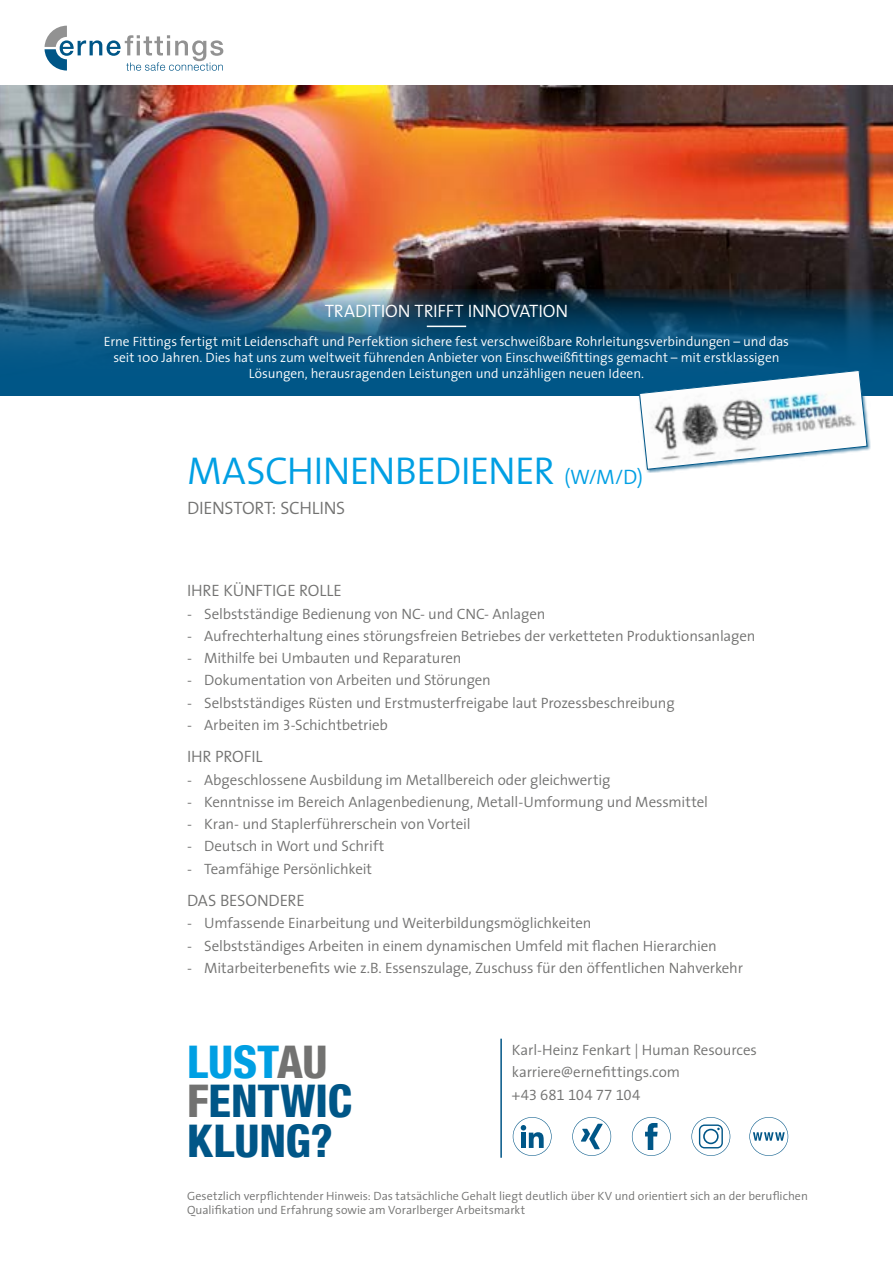
<style>
.page{position:relative;width:893px;height:1263px;background:#fff}
.page>*{position:absolute;margin:0;border:0;box-sizing:border-box;transform-origin:0 0}
.t1{font:800 condensed 45px/39px "Helvetica Neue LT";color:#005687}
.t2{font:300 39px "The Sans";letter-spacing:-.02em;color:#009fe3}
.t3{font:300 18px "The Sans";letter-spacing:-.01em;color:#fff}
.t4{font:300 18px "The Sans";letter-spacing:-.015em;color:#727271}
.t5{font:300 16.5px "The Sans";letter-spacing:-.01em;color:#727271}
.t6{font:300 15px/22.2px "The Sans";letter-spacing:-.01em;color:#727271}
.t7{font:15px "The Sans Semi Light Expert";letter-spacing:-.01em;color:#727271}
.t8{font:300 13.5px/16.2px "The Sans";letter-spacing:-.005em;color:#fff;text-align:center}
.t9{font:300 12px/14.4px "The Sans";color:#727271}
.s1{font-size:21px}
.s2{font-family:"The Sans Semi Light Caps";font-weight:400}
.s3{font-family:"The Sans";font-weight:300}
.s4{color:#009fe3}
.s5{color:#727271}
</style>
<div class="page">
<img style="left:0;top:85px;width:893px;height:204px">
<svg style="left:0;top:289px;width:893px;height:106px;background:#124e72"></svg>
<hr style="left:427px;top:326px;width:39px;height:1px;background:#fff">
<hr style="left:500px;top:1039px;width:2px;height:119px;background:#005687">
<svg style="left:45px;top:26px;width:178px;height:45px"></svg>
<div style="left:638px;top:369px;width:233px;height:104px;background:#005687;opacity:.68"></div>
<svg style="left:639px;top:370px;width:228px;height:100px"></svg>
<svg style="left:513px;top:1117px;width:39px;height:39px"></svg>
<svg style="left:572px;top:1117px;width:39px;height:39px"></svg>
<svg style="left:632px;top:1117px;width:39px;height:39px"></svg>
<svg style="left:691px;top:1117px;width:39px;height:39px"></svg>
<svg style="left:749px;top:1117px;width:39px;height:39px"></svg>
<p class="t3" style="left:325px;top:299px;width:245px">TRADITION TRIFFT INNOVATION</p>
<p class="t8" style="left:104px;top:333px;width:687px">Erne Fittings fertigt mit Leidenschaft und Perfektion sichere fest verschweißbare Rohrleitungsverbindungen – und das seit 100 Jahren. Dies hat uns zum weltweit führenden Anbieter von Einschweißfittings gemacht – mit erstklassigen<br>Lösungen, herausragenden Leistungen und unzähligen neuen Ideen.</p>
<h2 class="t2" style="left:187px;top:446px;width:457px">MASCHINENBEDIENER <span class="s1">(W/M/D)</span></h2>
<p class="t4" style="left:187px;top:496px;width:160px">DIENSTORT: SCHLINS</p>
<p class="t5" style="left:187px;top:580px;width:156px">IHRE KÜNFTIGE ROLLE</p>
<p class="t6" style="left:187px;top:602px;width:360px">- Selbstständige Bedienung von NC- und CNC- Anlagen</p>
<p class="t6" style="left:187px;top:625px;width:570px">- Aufrechterhaltung eines störungsfreien Betriebes der verketteten Produktionsanlagen</p>
<p class="t6" style="left:187px;top:647px;width:276px">- Mithilfe bei Umbauten und Reparaturen</p>
<p class="t6" style="left:187px;top:669px;width:305px">- Dokumentation von Arbeiten und Störungen</p>
<p class="t6" style="left:187px;top:691px;width:489px">- Selbstständiges Rüsten und Erstmusterfreigabe laut Prozessbeschreibung</p>
<p class="t6" style="left:187px;top:714px;width:202px">- Arbeiten im <span class="s2">3</span>-Schichtbetrieb</p>
<p class="t5" style="left:187px;top:746px;width:77px">IHR PROFIL</p>
<p class="t6" style="left:187px;top:769px;width:425px">- Abgeschlossene Ausbildung im Metallbereich oder gleichwertig</p>
<p class="t6" style="left:187px;top:791px;width:523px">- Kenntnisse im Bereich Anlagenbedienung, Metall-Umformung und Messmittel</p>
<p class="t6" style="left:187px;top:813px;width:285px">- Kran- und Staplerführerschein von Vorteil</p>
<p class="t6" style="left:187px;top:835px;width:199px">- Deutsch in Wort und Schrift</p>
<p class="t6" style="left:187px;top:857px;width:187px">- Teamfähige Persönlichkeit</p>
<p class="t5" style="left:187px;top:890px;width:119px">DAS BESONDERE</p>
<p class="t6" style="left:187px;top:912px;width:406px">- Umfassende Einarbeitung und Weiterbildungsmöglichkeiten</p>
<p class="t6" style="left:187px;top:935px;width:531px">- Selbstständiges Arbeiten in einem dynamischen Umfeld mit flachen Hierarchien</p>
<p class="t6" style="left:187px;top:957px;width:557px">- Mitarbeiterbenefits wie z.B. Essenszulage, Zuschuss für den öffentlichen Nahverkehr</p>
<p class="t6" style="left:512px;top:1039px;width:247px">Karl-Heinz Fenkart | Human Resources karriere@ernefittings.com</p>
<p class="t7" style="left:512px;top:1085px;width:130px"><span class="s3">+</span>43 681 104 77 104</p>
<h1 class="t1" style="left:187px;top:1042px;width:166px"><span class="s4">LUST</span><span class="s5">AU<br>F</span>ENTWIC<br>KLUNG?</h1>
<p class="t9" style="left:187px;top:1188px;width:622px">Gesetzlich verpflichtender Hinweis: Das tatsächliche Gehalt liegt deutlich über KV und orientiert sich an der beruflichen<br>Qualifikation und Erfahrung sowie am Vorarlberger Arbeitsmarkt</p>
</div>
